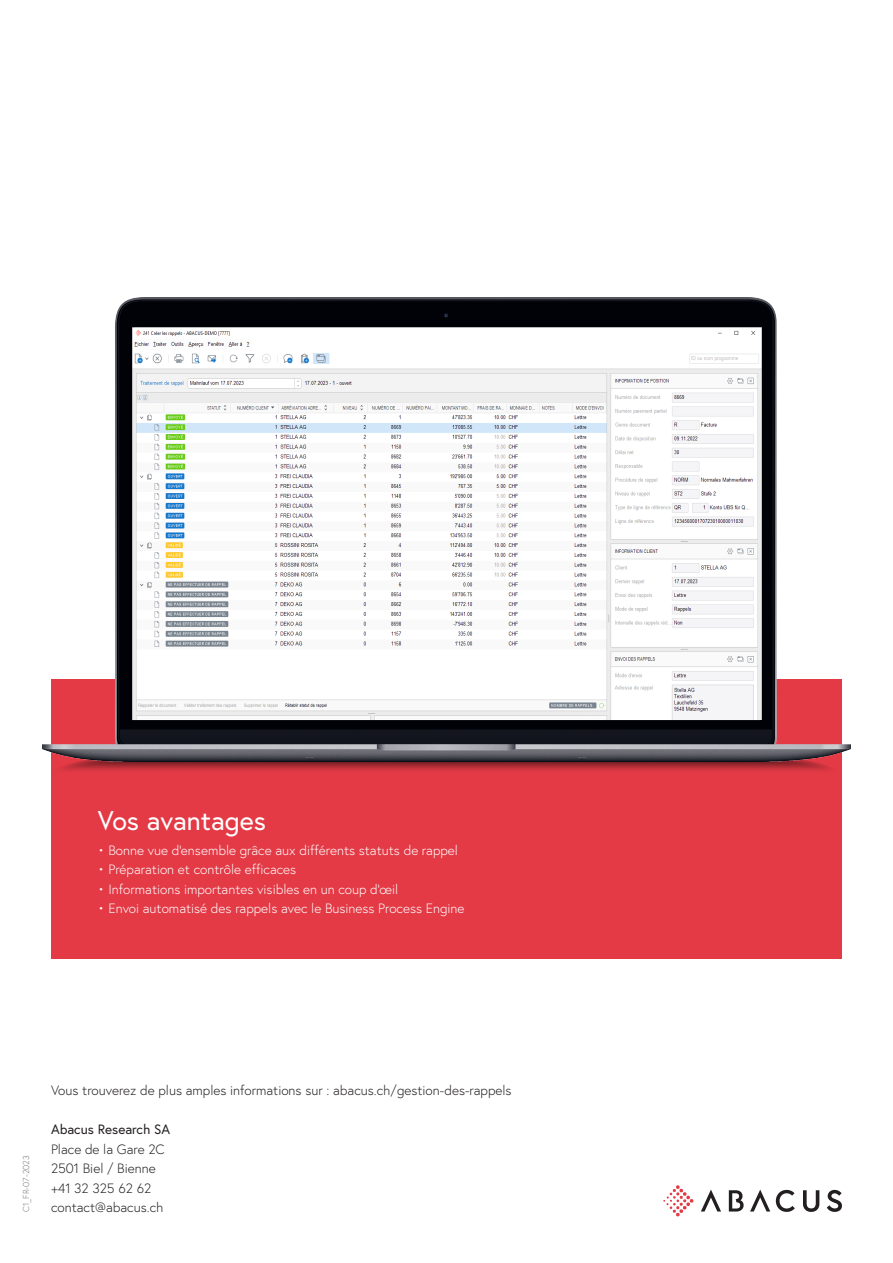
<style>
.page{position:relative;width:893px;height:1263px;background:#fff}
.page>*{position:absolute;margin:0;border:0;box-sizing:border-box;transform-origin:0 0}
.Subhead_18pt{font:27px "Europa";color:#fff}
.t1{font:300 13.5px "Europa";color:#fff}
.Lauftext_links_9pt{font:300 13.5px "Europa";color:#231f20}
.Lauftext_links_9pt-2{font:13.5px "Europa";color:#231f20}
.DRUCKCODE_5_75pt{font:300 8.7px "Europa";color:#76787b}
</style>
<div class="page">
<svg style="left:776px;top:1190px;width:19px;height:22px"></svg>
<svg style="left:827px;top:1190px;width:15px;height:22px"></svg>
<svg style="left:803px;top:1190px;width:16px;height:22px"></svg>
<svg style="left:701px;top:1189px;width:20px;height:22px"></svg>
<svg style="left:750px;top:1189px;width:20px;height:22px"></svg>
<svg style="left:729px;top:1190px;width:15px;height:21px"></svg>
<svg style="left:663px;top:1185px;width:31px;height:31px"></svg>
<div style="left:51px;top:679px;width:791px;height:280px;background:#e33a46"></div>
<img style="left:43px;top:298px;width:808px;height:464px">
<img style="left:132px;top:328px;width:629px;height:392px">
<p class="Subhead_18pt" style="left:98px;top:803px;width:170px">Vos avantages</p>
<p class="t1" style="left:98px;top:842px;width:362px">• Bonne vue d'ensemble grâce aux différents statuts de rappel</p>
<p class="t1" style="left:98px;top:861px;width:200px">• Préparation et contrôle efficaces</p>
<p class="t1" style="left:98px;top:881px;width:302px">• Informations importantes visibles en un coup d'œil</p>
<p class="t1" style="left:98px;top:900px;width:368px">• Envoi automatisé des rappels avec le Business Process Engine</p>
<p class="DRUCKCODE_5_75pt" style="left:21px;top:1212px;width:58px;rotate:-90deg">C1_FR-07-2023</p>
<p class="Lauftext_links_9pt" style="left:51px;top:1082px;width:462px">Vous trouverez de plus amples informations sur : abacus.ch/gestion-des-rappels</p>
<p class="Lauftext_links_9pt-2" style="left:51px;top:1121px;width:121px">Abacus Research SA</p>
<p class="Lauftext_links_9pt" style="left:51px;top:1140px;width:115px">Place de la Gare 2C</p>
<p class="Lauftext_links_9pt" style="left:51px;top:1160px;width:106px">2501 Biel / Bienne</p>
<p class="Lauftext_links_9pt" style="left:51px;top:1179px;width:102px">+41 32 325 62 62</p>
<p class="Lauftext_links_9pt" style="left:51px;top:1199px;width:114px">contact@abacus.ch</p>
</div>
